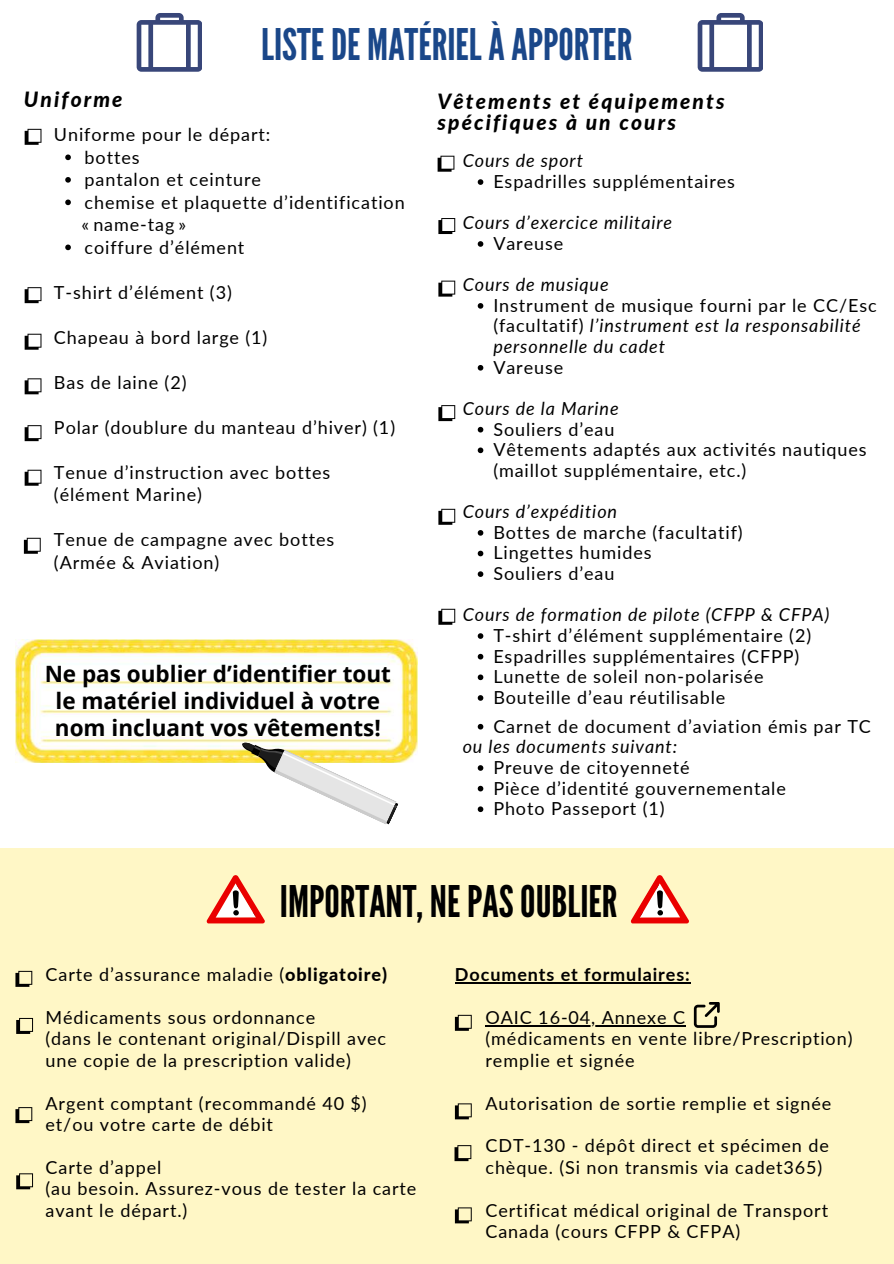
<style>
.page{position:relative;width:894px;height:1264px;background:#fff}
.page>*{position:absolute;margin:0;border:0;box-sizing:border-box;transform-origin:0 0}
.t1{font:43.5px "League Gothic";color:#1a4789}
.t2{font:43.5px "League Gothic";color:#000}
.t3{font:700 22.5px/27px "Open Sans";color:#000;text-align:center}
.t4{font:italic 800 21px/20.2px "Lato";letter-spacing:.1em;color:#000}
.t5{font:18px/21.3px "Lato";letter-spacing:.05em;color:#000}
.t6{font:italic 18px/20.7px "Lato";letter-spacing:.05em;color:#000}
.t7{font:700 18px "Lato";letter-spacing:.05em;color:#000}
.s1{font-style:normal}
.s2{font-weight:800}
</style>
<div class="page">
<svg style="left:137px;top:13px;width:65px;height:58px"></svg>
<svg style="left:697px;top:13px;width:65px;height:58px"></svg>
<div style="left:0;top:848px;width:893px;height:415px;background:#fff7c6"></div>
<svg style="left:15px;top:970px;width:17px;height:16px"></svg>
<hr style="left:455px;top:982px;width:235px;height:1px;background:#000">
<hr style="left:485px;top:1025px;width:200px;height:1px;background:#000">
<svg style="left:16px;top:1017px;width:17px;height:16px"></svg>
<svg style="left:15px;top:1107px;width:17px;height:16px"></svg>
<svg style="left:16px;top:1173px;width:17px;height:16px"></svg>
<svg style="left:455px;top:1014px;width:16px;height:16px"></svg>
<svg style="left:455px;top:1103px;width:16px;height:16px"></svg>
<svg style="left:454px;top:1145px;width:17px;height:16px"></svg>
<svg style="left:25px;top:129px;width:16px;height:16px"></svg>
<svg style="left:25px;top:287px;width:16px;height:16px"></svg>
<svg style="left:25px;top:334px;width:16px;height:16px"></svg>
<svg style="left:25px;top:378px;width:16px;height:16px"></svg>
<svg style="left:25px;top:425px;width:16px;height:16px"></svg>
<svg style="left:25px;top:470px;width:16px;height:15px"></svg>
<svg style="left:207px;top:875px;width:58px;height:48px"></svg>
<svg style="left:630px;top:875px;width:59px;height:48px"></svg>
<svg style="left:437px;top:156px;width:17px;height:16px"></svg>
<svg style="left:438px;top:218px;width:17px;height:16px"></svg>
<svg style="left:438px;top:280px;width:17px;height:16px"></svg>
<svg style="left:438px;top:405px;width:17px;height:16px"></svg>
<svg style="left:438px;top:509px;width:17px;height:16px"></svg>
<svg style="left:455px;top:1207px;width:16px;height:16px"></svg>
<svg style="left:693px;top:1002px;width:26px;height:25px"></svg>
<svg style="left:438px;top:608px;width:17px;height:16px"></svg>
<svg style="left:24px;top:538px;width:17px;height:16px"></svg>
<img style="left:16px;top:639px;width:401px;height:124px">
<svg style="left:65px;top:154px;width:6px;height:6px"></svg>
<svg style="left:65px;top:177px;width:6px;height:6px"></svg>
<svg style="left:65px;top:199px;width:6px;height:6px"></svg>
<svg style="left:65px;top:244px;width:6px;height:6px"></svg>
<svg style="left:477px;top:179px;width:6px;height:6px"></svg>
<svg style="left:477px;top:241px;width:6px;height:6px"></svg>
<svg style="left:477px;top:303px;width:6px;height:6px"></svg>
<svg style="left:477px;top:365px;width:6px;height:5px"></svg>
<svg style="left:477px;top:427px;width:6px;height:5px"></svg>
<svg style="left:477px;top:447px;width:6px;height:6px"></svg>
<svg style="left:477px;top:530px;width:6px;height:5px"></svg>
<svg style="left:477px;top:550px;width:6px;height:6px"></svg>
<svg style="left:477px;top:571px;width:6px;height:6px"></svg>
<svg style="left:477px;top:633px;width:6px;height:6px"></svg>
<svg style="left:477px;top:654px;width:6px;height:5px"></svg>
<svg style="left:477px;top:674px;width:6px;height:6px"></svg>
<svg style="left:477px;top:695px;width:6px;height:5px"></svg>
<svg style="left:477px;top:724px;width:6px;height:5px"></svg>
<svg style="left:477px;top:765px;width:6px;height:5px"></svg>
<svg style="left:477px;top:785px;width:6px;height:6px"></svg>
<svg style="left:477px;top:806px;width:6px;height:6px"></svg>
<svg style="left:241px;top:740px;width:157px;height:84px"></svg>
<h1 class="t1" style="left:261px;top:19px;width:372px">LISTEDE MATÉRIELÀAPPORTER</h1>
<p class="t4" style="left:24px;top:89px;width:100px">Uniforme</p>
<p class="t5" style="left:82px;top:123px;width:324px;line-height:22.5px;text-indent:-28px">Uniforme pour le départ:<br>bottes<br>pantalon et ceinture<br>chemise et plaquette d’identification « name-tag »<br>coiffure d’élément</p>
<p class="t5" style="left:54px;top:281px;width:179px">T-shirt d’élément (3)</p>
<p class="t5" style="left:54px;top:326px;width:215px">Chapeau à bord large (1)</p>
<p class="t5" style="left:54px;top:371px;width:134px">Bas de laine (2)</p>
<p class="t5" style="left:54px;top:416px;width:342px">Polar (doublure du manteau d’hiver) (1)</p>
<p class="t5" style="left:54px;top:460px;width:278px;line-height:22.5px">Tenue d’instruction avec bottes (élément Marine)</p>
<p class="t5" style="left:54px;top:528px;width:282px;line-height:22.5px">Tenue de campagne avec bottes (Armée &amp; Aviation)</p>
<p class="t3" style="left:45px;top:660px;width:348px">Ne pas oublier d’identifier tout le matériel individuel à votre nom incluant vos vêtements!</p>
<p class="t4" style="left:437px;top:91px;width:288px">Vêtements et équipements spécifiques à un cours</p>
<p class="t6" style="left:462px;top:150px;width:122px">Cours de sport</p>
<p class="t5" style="left:493px;top:170px;width:243px">Espadrilles supplémentaires</p>
<p class="t6" style="left:462px;top:212px;width:211px">Cours d’exercice militaire</p>
<p class="t5" style="left:493px;top:232px;width:71px">Vareuse</p>
<p class="t6" style="left:462px;top:274px;width:147px">Cours de musique</p>
<p class="t6" style="left:493px;top:294px;width:384px"><span class="s1">Instrument de musique fourni par le CC/Esc (facultatif)</span> l’instrument est la responsabilité personnelle du cadet</p>
<p class="t5" style="left:493px;top:356px;width:71px">Vareuse</p>
<p class="t6" style="left:462px;top:397px;width:157px">Cours de la Marine</p>
<p class="t5" style="left:493px;top:418px;width:375px;line-height:20.7px">Souliers d’eau<br>Vêtements adaptés aux activités nautiques (maillot supplémentaire, etc.)</p>
<p class="t6" style="left:462px;top:501px;width:156px">Cours d’expédition</p>
<p class="t5" style="left:493px;top:521px;width:251px;line-height:20.7px">Bottes de marche (facultatif)<br>Lingettes humides<br>Souliers d’eau</p>
<p class="t6" style="left:462px;top:604px;width:368px">Cours de formation de pilote (CFPP &amp; CFPA)</p>
<p class="t5" style="left:493px;top:624px;width:319px;line-height:20.7px">T-shirt d’élément supplémentaire (2)<br>Espadrilles supplémentaires (CFPP)<br>Lunette de soleil non-polarisée Bouteille d’eau réutilisable</p>
<p class="t5" style="left:493px;top:715px;width:379px">Carnet de document d’aviation émis par TC</p>
<p class="t6" style="left:462px;top:736px;width:216px">ou les documents suivant:</p>
<p class="t5" style="left:493px;top:756px;width:294px;line-height:20.7px">Preuve de citoyenneté<br>Pièce d’identité gouvernementale<br>Photo Passeport (1)</p>
<h1 class="t2" style="left:280px;top:876px;width:339px">IMPORTANT,NEPASOUBLIER</h1>
<p class="t5" style="left:46px;top:963px;width:343px">Carte d’assurance maladie (<span class="s2">obligatoire)</span></p>
<p class="t5" style="left:46px;top:1006px;width:342px">Médicaments sous ordonnance<br>(dans le contenant original/Dispill avec une copie de la prescription valide)</p>
<p class="t5" style="left:46px;top:1091px;width:322px">Argent comptant (recommandé 40 $) et/ou votre carte de débit</p>
<p class="t5" style="left:46px;top:1156px;width:372px">Carte d’appel<br>(au besoin. Assurez-vous de tester la carte avant le départ.)</p>
<p class="t7" style="left:455px;top:963px;width:236px">Documents et formulaires:</p>
<p class="t5" style="left:485px;top:1006px;width:368px">OAIC 16-04, Annexe C<br>(médicaments en vente libre/Prescription) remplie et signée</p>
<p class="t5" style="left:485px;top:1091px;width:347px">Autorisation de sortie remplie et signée</p>
<p class="t5" style="left:485px;top:1134px;width:345px">CDT-130 - dépôt direct et spécimen de chèque. (Si non transmis via cadet365)</p>
<p class="t5" style="left:485px;top:1198px;width:344px">Certificat médical original de Transport<br>Canada (cours CFPP &amp; CFPA)</p>
</div>
